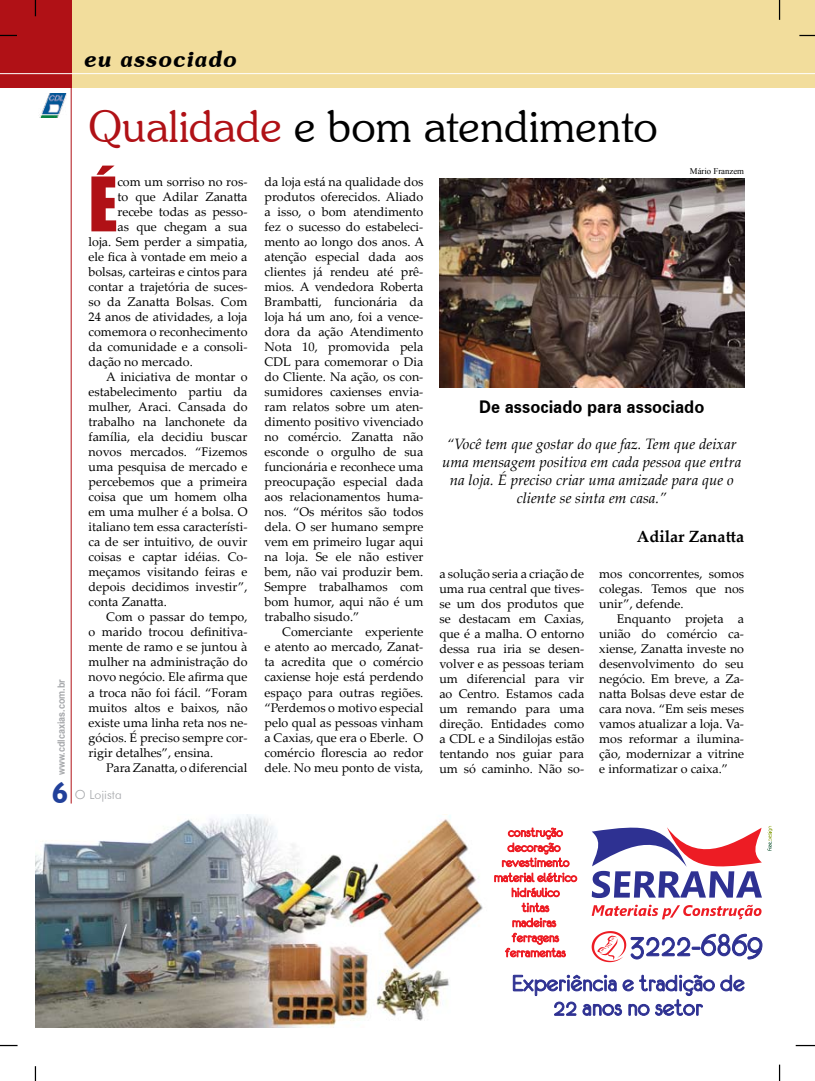
<style>
.page{position:relative;width:815px;height:1081px;background:#fff}
.page>*{position:absolute;margin:0;border:0;box-sizing:border-box;transform-origin:0 0}
.t1{font:69.38px "Impact";color:#b01116}
.t2{font:300 43.75px "Souvenir IT Cby BT";color:#000}
.t3{font:700 30px "Humanist 521 BT";color:#21409a}
.t4{font:italic 600 22.5px "Souvenir IT Cby BT";letter-spacing:.05em;color:#000}
.t5{font:700 17.5px "Zurich BT";color:#000;scale:.95 1}
.t6{font:700 16.25px "Palatino Linotype";color:#000}
.t7{font:italic 15px/18px "Palatino Linotype";color:#000;text-align:center}
.t8{font:12.5px/15px "Palatino Linotype";color:#000;text-align:justify}
.t9{font:300 12.5px "Futura BT";color:#a7a9ac}
.t10{font:700 10px "Arial";color:#a7a9ac;scale:.9 1}
.t11{font:8.75px "Times New Roman";color:#000}
.s1{color:#b01116}
</style>
<div class="page">
<hr style="left:71px;top:0;width:1px;height:803px;background:#b01116">
<div style="left:0;top:0;width:815px;height:88px;background:#f2dd9c"></div>
<div style="left:0;top:0;width:71px;height:88px;background:#b01116"></div>
<svg style="left:779px;top:0;width:1px;height:20px"></svg>
<svg style="left:35px;top:0;width:1px;height:16px"></svg>
<svg style="left:799px;top:35px;width:16px;height:1px"></svg>
<svg style="left:0;top:35px;width:17px;height:1px"></svg>
<svg style="left:35px;top:1066px;width:1px;height:15px"></svg>
<svg style="left:0;top:1045px;width:18px;height:1px"></svg>
<svg style="left:779px;top:1064px;width:1px;height:17px"></svg>
<svg style="left:796px;top:1045px;width:19px;height:1px"></svg>
<hr style="left:0;top:73px;width:815px;height:1px;background:#fff">
<img style="left:39px;top:94px;width:27px;height:24px">
<img style="left:439px;top:178px;width:305px;height:209px">
<img style="left:35px;top:815px;width:728px;height:212px">
<svg style="left:513px;top:975px;width:231px;height:40px"></svg>
<svg style="left:494px;top:828px;width:83px;height:129px"></svg>
<svg style="left:592px;top:904px;width:170px;height:15px"></svg>
<svg style="left:592px;top:823px;width:181px;height:75px"></svg>
<svg style="left:592px;top:931px;width:170px;height:31px"></svg>
<p class="t4" style="left:84px;top:44px;width:154px">eu associado</p>
<p class="t10" style="left:55px;top:775px;width:109px;rotate:-90deg">www.cdlcaxias.com.br</p>
<p class="t3" style="left:52px;top:774px;width:18px">6</p>
<p class="t2" style="left:89px;top:100px;width:571px"><span class="s1">Qualidade</span> e bom atendimento</p>
<p class="t1" style="left:89px;top:150px;width:30px">É</p>
<p class="t8" style="left:117px;top:174px;width:132px">com um sorriso no ros-</p>
<p class="t8" style="left:117px;top:189px;width:132px">to que Adilar Zanatta</p>
<p class="t8" style="left:117px;top:204px;width:132px">recebe todas as pesso-</p>
<p class="t8" style="left:117px;top:219px;width:132px">as que chegam a sua</p>
<p class="t8" style="left:89px;top:234px;width:160px">loja. Sem perder a simpatia,</p>
<p class="t8" style="left:89px;top:249px;width:160px">ele fica à vontade em meio a</p>
<p class="t8" style="left:89px;top:264px;width:160px">bolsas, carteiras e cintos para</p>
<p class="t8" style="left:89px;top:279px;width:160px">contar a trajetória de suces-</p>
<p class="t8" style="left:89px;top:294px;width:160px">so da Zanatta Bolsas. Com</p>
<p class="t8" style="left:89px;top:309px;width:160px">24 anos de atividades, a loja</p>
<p class="t8" style="left:89px;top:324px;width:160px">comemora o reconhecimento</p>
<p class="t8" style="left:89px;top:339px;width:160px">da comunidade e a consoli-</p>
<p class="t8" style="left:89px;top:354px;width:106px">dação no mercado.</p>
<p class="t8" style="left:106px;top:369px;width:143px">A iniciativa de montar o</p>
<p class="t8" style="left:89px;top:384px;width:160px">estabelecimento partiu da</p>
<p class="t8" style="left:89px;top:399px;width:160px">mulher, Araci. Cansada do</p>
<p class="t8" style="left:89px;top:414px;width:160px">trabalho na lanchonete da</p>
<p class="t8" style="left:89px;top:429px;width:160px">família, ela decidiu buscar</p>
<p class="t8" style="left:89px;top:444px;width:160px">novos mercados. “Fizemos</p>
<p class="t8" style="left:89px;top:459px;width:160px">uma pesquisa de mercado e</p>
<p class="t8" style="left:89px;top:474px;width:160px">percebemos que a primeira</p>
<p class="t8" style="left:89px;top:489px;width:160px">coisa que um homem olha</p>
<p class="t8" style="left:89px;top:504px;width:160px">em uma mulher é a bolsa. O</p>
<p class="t8" style="left:89px;top:519px;width:160px">italiano tem essa característi-</p>
<p class="t8" style="left:89px;top:534px;width:160px">ca de ser intuitivo, de ouvir</p>
<p class="t8" style="left:89px;top:549px;width:160px">coisas e captar idéias. Co-</p>
<p class="t8" style="left:89px;top:564px;width:160px">meçamos visitando feiras e</p>
<p class="t8" style="left:89px;top:579px;width:160px">depois decidimos investir”,</p>
<p class="t8" style="left:89px;top:594px;width:80px">conta Zanatta.</p>
<p class="t8" style="left:106px;top:609px;width:143px">Com o passar do tempo,</p>
<p class="t8" style="left:89px;top:624px;width:160px">o marido trocou definitiva-</p>
<p class="t8" style="left:89px;top:639px;width:160px">mente de ramo e se juntou à</p>
<p class="t8" style="left:89px;top:654px;width:160px">mulher na administração do</p>
<p class="t8" style="left:89px;top:669px;width:160px">novo negócio. Ele afirma que</p>
<p class="t8" style="left:89px;top:684px;width:160px">a troca não foi fácil. “Foram</p>
<p class="t8" style="left:89px;top:699px;width:160px">muitos altos e baixos, não</p>
<p class="t8" style="left:89px;top:714px;width:160px">existe uma linha reta nos ne-</p>
<p class="t8" style="left:89px;top:729px;width:160px">gócios. É preciso sempre cor-</p>
<p class="t8" style="left:89px;top:744px;width:126px">rigir detalhes”, ensina.</p>
<p class="t8" style="left:106px;top:759px;width:143px">Para Zanatta, o diferencial</p>
<p class="t9" style="left:75px;top:787px;width:48px">O Lojista</p>
<p class="t8" style="left:265px;top:174px;width:160px">da loja está na qualidade dos</p>
<p class="t8" style="left:265px;top:189px;width:160px">produtos oferecidos. Aliado</p>
<p class="t8" style="left:265px;top:204px;width:160px">a isso, o bom atendimento</p>
<p class="t8" style="left:265px;top:219px;width:160px">fez o sucesso do estabeleci-</p>
<p class="t8" style="left:265px;top:234px;width:161px">mento ao longo dos anos. A</p>
<p class="t8" style="left:265px;top:249px;width:160px">atenção especial dada aos</p>
<p class="t8" style="left:265px;top:264px;width:160px">clientes já rendeu até prê-</p>
<p class="t8" style="left:265px;top:279px;width:160px">mios. A vendedora Roberta</p>
<p class="t8" style="left:265px;top:294px;width:160px">Brambatti, funcionária da</p>
<p class="t8" style="left:265px;top:309px;width:160px">loja há um ano, foi a vence-</p>
<p class="t8" style="left:265px;top:324px;width:160px">dora da ação Atendimento</p>
<p class="t8" style="left:265px;top:339px;width:160px">Nota 10, promovida pela</p>
<p class="t8" style="left:265px;top:354px;width:160px">CDL para comemorar o Dia</p>
<p class="t8" style="left:265px;top:369px;width:160px">do Cliente. Na ação, os con-</p>
<p class="t8" style="left:265px;top:384px;width:160px">sumidores caxienses envia-</p>
<p class="t8" style="left:265px;top:399px;width:160px">ram relatos sobre um aten-</p>
<p class="t8" style="left:265px;top:414px;width:160px">dimento positivo vivenciado</p>
<p class="t8" style="left:265px;top:429px;width:160px">no comércio. Zanatta não</p>
<p class="t8" style="left:265px;top:444px;width:160px">esconde o orgulho de sua</p>
<p class="t8" style="left:265px;top:459px;width:160px">funcionária e reconhece uma</p>
<p class="t8" style="left:265px;top:474px;width:160px">preocupação especial dada</p>
<p class="t8" style="left:265px;top:489px;width:160px">aos relacionamentos huma-</p>
<p class="t8" style="left:265px;top:504px;width:160px">nos. “Os méritos são todos</p>
<p class="t8" style="left:265px;top:519px;width:160px">dela. O ser humano sempre</p>
<p class="t8" style="left:265px;top:534px;width:160px">vem em primeiro lugar aqui</p>
<p class="t8" style="left:265px;top:549px;width:160px">na loja. Se ele não estiver</p>
<p class="t8" style="left:265px;top:564px;width:160px">bem, não vai produzir bem.</p>
<p class="t8" style="left:265px;top:579px;width:160px">Sempre trabalhamos com</p>
<p class="t8" style="left:265px;top:594px;width:160px">bom humor, aqui não é um</p>
<p class="t8" style="left:265px;top:609px;width:96px">trabalho sisudo.”</p>
<p class="t8" style="left:282px;top:624px;width:143px">Comerciante experiente</p>
<p class="t8" style="left:265px;top:639px;width:160px">e atento ao mercado, Zanat-</p>
<p class="t8" style="left:265px;top:654px;width:160px">ta acredita que o comércio</p>
<p class="t8" style="left:265px;top:669px;width:160px">caxiense hoje está perdendo</p>
<p class="t8" style="left:265px;top:684px;width:160px">espaço para outras regiões.</p>
<p class="t8" style="left:265px;top:699px;width:160px">“Perdemos o motivo especial</p>
<p class="t8" style="left:265px;top:714px;width:160px">pelo qual as pessoas vinham</p>
<p class="t8" style="left:265px;top:729px;width:160px">a Caxias, que era o Eberle. O</p>
<p class="t8" style="left:265px;top:744px;width:160px">comércio florescia ao redor</p>
<p class="t8" style="left:265px;top:759px;width:160px">dele. No meu ponto de vista,</p>
<p class="t11" style="left:690px;top:166px;width:56px">Mário Franzem</p>
<p class="t5" style="left:479px;top:396px;width:239px">De associado para associado</p>
<p class="t7" style="left:442px;top:434px;width:301px">“Você tem que gostar do que faz. Tem que deixar uma mensagem positiva em cada pessoa que entra na loja. É preciso criar uma amizade para que o cliente se sinta em casa.”</p>
<p class="t6" style="left:637px;top:524px;width:109px">Adilar Zanatta</p>
<p class="t8" style="left:439px;top:566px;width:146px">a solução seria a criação de uma rua central que tives&shy;se um dos produtos que se destacam em Caxias, que é a malha. O entorno dessa rua iria se desen&shy;volver e as pessoas teriam um diferencial para vir ao Centro. Estamos cada um remando para uma direção. Entidades como a CDL e a Sindilojas estão tentando nos guiar para um só caminho. Não so-</p>
<p class="t8" style="left:599px;top:566px;width:146px">mos concorrentes, somos</p>
<p class="t8" style="left:599px;top:581px;width:146px">colegas. Temos que nos</p>
<p class="t8" style="left:599px;top:596px;width:86px">unir”, defende.</p>
<p class="t8" style="left:617px;top:611px;width:129px">Enquanto projeta a</p>
<p class="t8" style="left:599px;top:626px;width:146px">união do comércio ca-</p>
<p class="t8" style="left:599px;top:641px;width:146px">xiense, Zanatta investe no</p>
<p class="t8" style="left:599px;top:656px;width:146px">desenvolvimento do seu</p>
<p class="t8" style="left:599px;top:671px;width:146px">negócio. Em breve, a Za-</p>
<p class="t8" style="left:599px;top:686px;width:146px">natta Bolsas deve estar de</p>
<p class="t8" style="left:599px;top:701px;width:146px">cara nova. “Em seis meses</p>
<p class="t8" style="left:599px;top:716px;width:146px">vamos atualizar a loja. Va-</p>
<p class="t8" style="left:599px;top:731px;width:146px">mos reformar a ilumina-</p>
<p class="t8" style="left:599px;top:746px;width:146px">ção, modernizar a vitrine</p>
<p class="t8" style="left:599px;top:761px;width:130px">e informatizar o caixa.”</p>
</div>
